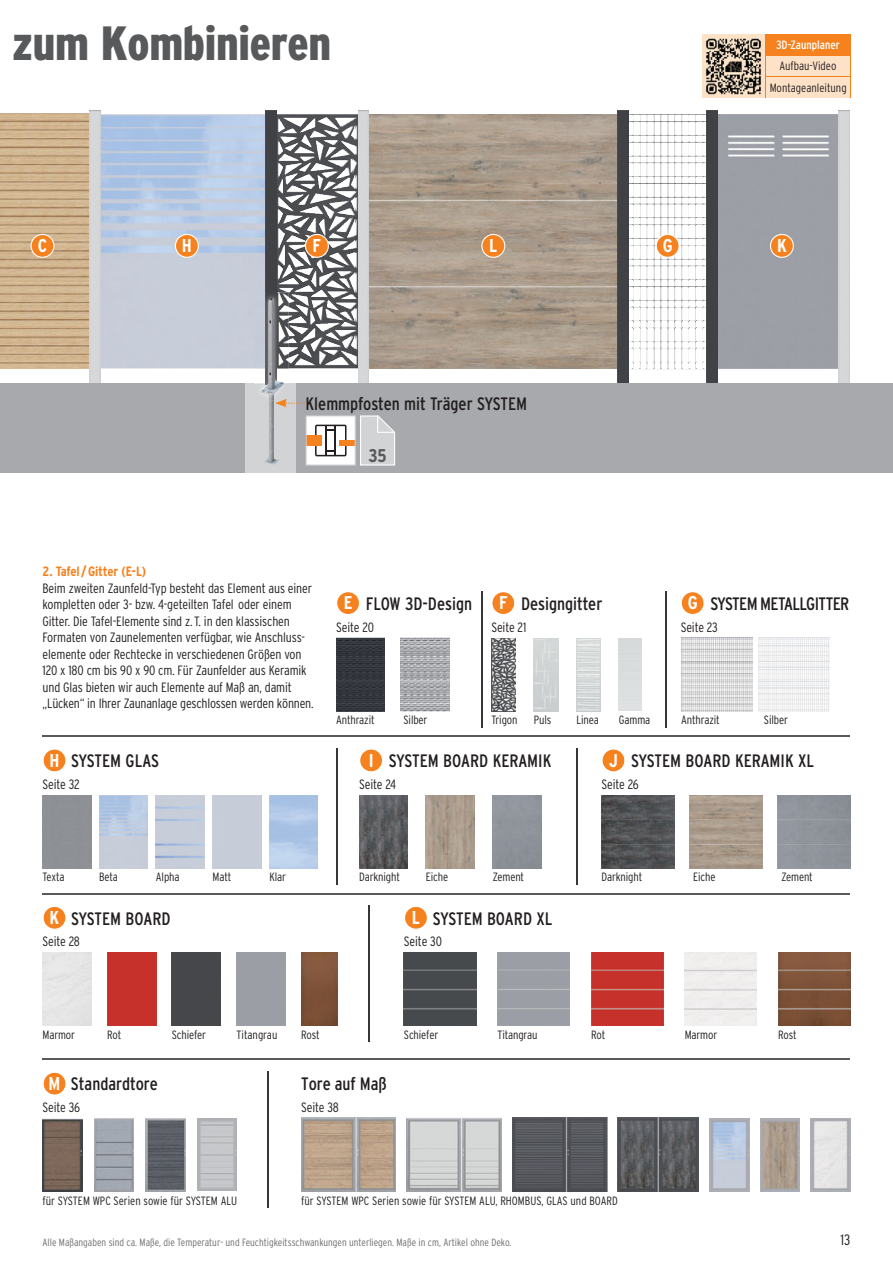
<style>
.page{position:relative;width:893px;height:1263px;background:#fff}
.page>*{position:absolute;margin:0;border:0;box-sizing:border-box;transform-origin:0 0}
.t1{font:900 condensed 48px "Interstate";letter-spacing:-.005em;color:#58595b}
.t2{font:700 condensed 18.6px "Interstate";color:#fff}
.t3{font:700 condensed 18.3px "Interstate";color:#58595b}
.t4{font:condensed 18px "Interstate";letter-spacing:-.005em;color:#231f20}
.t5{font:condensed 18px "Interstate";letter-spacing:-.03em;color:#231f20}
.t6{font:300 condensed 15px "Interstate";color:#231f20}
.t7{font:300 condensed 13.5px/16.5px "Interstate";letter-spacing:-.01em;color:#231f20}
.t8{font:700 condensed 13.5px "Interstate";letter-spacing:-.01em;color:#f5821f}
.t9{font:300 condensed 12px/21.3px "Interstate";letter-spacing:-.01em;color:#231f20;text-align:center}
.t10{font:condensed 12px "Interstate";color:#fff}
.t11{font:300 condensed 10.5px "Interstate";color:#6d6e70}
.s1{font-weight:700;font-size:18.6px;color:#fff}
</style>
<div class="page">
<div style="left:717px;top:114px;width:122px;height:255px;background:#9c9fa6"></div>
<img style="left:0;top:114px;width:90px;height:254px">
<img style="left:101px;top:114px;width:165px;height:254px">
<img style="left:277px;top:114px;width:81px;height:255px">
<img style="left:369px;top:115px;width:249px;height:254px">
<img style="left:629px;top:114px;width:77px;height:255px">
<div style="left:618px;top:110px;width:11px;height:273px;background:#404245"></div>
<img style="left:706px;top:110px;width:11px;height:273px">
<div style="left:0;top:383px;width:893px;height:90px;background:#a7a9ac"></div>
<div style="left:245px;top:383px;width:51px;height:90px;background:#d1d3d4"></div>
<div style="left:266px;top:110px;width:11px;height:182px;background:#404245"></div>
<img style="left:265px;top:400px;width:14px;height:65px">
<img style="left:256px;top:292px;width:21px;height:108px">
<img style="left:277px;top:292px;width:12px;height:77px">
<img style="left:261px;top:298px;width:24px;height:98px">
<hr style="left:43px;top:1059px;width:807px;height:1px;background:#58595b">
<svg style="left:43px;top:906px;width:23px;height:24px"></svg>
<div style="left:107px;top:952px;width:49px;height:74px;background:#c7312b"></div>
<div style="left:172px;top:952px;width:49px;height:74px;background:#45474a"></div>
<img style="left:301px;top:952px;width:37px;height:74px">
<hr style="left:369px;top:906px;width:1px;height:136px;background:#383539">
<svg style="left:336px;top:591px;width:24px;height:24px"></svg>
<img style="left:336px;top:638px;width:49px;height:73px">
<img style="left:400px;top:638px;width:49px;height:73px">
<svg style="left:492px;top:592px;width:23px;height:22px"></svg>
<img style="left:534px;top:638px;width:24px;height:73px">
<img style="left:576px;top:638px;width:25px;height:73px">
<img style="left:491px;top:638px;width:25px;height:73px">
<hr style="left:267px;top:1071px;width:1px;height:137px;background:#383539">
<svg style="left:43px;top:749px;width:23px;height:23px"></svg>
<img style="left:709px;top:1118px;width:40px;height:73px">
<img style="left:760px;top:1118px;width:40px;height:73px">
<img style="left:512px;top:1117px;width:95px;height:74px">
<img style="left:301px;top:1118px;width:95px;height:73px">
<img style="left:43px;top:1119px;width:39px;height:72px">
<img style="left:146px;top:1118px;width:39px;height:73px">
<img style="left:197px;top:1118px;width:40px;height:73px">
<img style="left:94px;top:1118px;width:40px;height:73px">
<svg style="left:43px;top:1072px;width:23px;height:23px"></svg>
<svg style="left:31px;top:234px;width:24px;height:24px"></svg>
<svg style="left:175px;top:234px;width:24px;height:24px"></svg>
<svg style="left:305px;top:234px;width:24px;height:24px"></svg>
<svg style="left:481px;top:234px;width:24px;height:24px"></svg>
<svg style="left:656px;top:234px;width:24px;height:24px"></svg>
<svg style="left:770px;top:234px;width:24px;height:24px"></svg>
<hr style="left:481px;top:591px;width:1px;height:136px;background:#383539">
<hr style="left:666px;top:591px;width:1px;height:136px;background:#383539">
<svg style="left:681px;top:592px;width:23px;height:22px"></svg>
<img style="left:759px;top:638px;width:71px;height:73px">
<img style="left:681px;top:638px;width:71px;height:73px">
<svg style="left:306px;top:415px;width:89px;height:50px"></svg>
<svg style="left:275px;top:399px;width:30px;height:8px"></svg>
<svg style="left:404px;top:906px;width:24px;height:24px"></svg>
<img style="left:591px;top:953px;width:72px;height:73px">
<img style="left:404px;top:953px;width:72px;height:73px">
<img style="left:778px;top:952px;width:72px;height:74px">
<hr style="left:43px;top:893px;width:807px;height:1px;background:#58595b">
<hr style="left:43px;top:736px;width:807px;height:1px;background:#58595b">
<hr style="left:576px;top:748px;width:1px;height:136px;background:#383539">
<hr style="left:337px;top:748px;width:1px;height:136px;background:#383539">
<svg style="left:359px;top:749px;width:23px;height:23px"></svg>
<img style="left:359px;top:795px;width:49px;height:73px">
<img style="left:426px;top:795px;width:49px;height:73px">
<svg style="left:602px;top:749px;width:23px;height:23px"></svg>
<img style="left:601px;top:795px;width:73px;height:73px">
<img style="left:690px;top:795px;width:73px;height:73px">
<img style="left:618px;top:1117px;width:81px;height:75px">
<img style="left:407px;top:1118px;width:94px;height:73px">
<img style="left:811px;top:1118px;width:39px;height:73px">
<div style="left:702px;top:34px;width:148px;height:64px;background:#fee2c8"></div>
<div style="left:765px;top:34px;width:85px;height:21px;background:#f5821f"></div>
<hr style="left:765px;top:34px;width:1px;height:42px;background:#f5821f">
<svg style="left:765px;top:77px;width:1px;height:21px"></svg>
<hr style="left:850px;top:34px;width:1px;height:42px;background:#f5821f">
<svg style="left:850px;top:77px;width:1px;height:21px"></svg>
<hr style="left:765px;top:76px;width:86px;height:1px;background:#f5821f">
<img style="left:705px;top:38px;width:57px;height:57px">
<h1 class="t1" style="left:12px;top:25px;width:320px">zum Kombinieren</h1>
<p class="t10" style="left:776px;top:41px;width:65px">3D-Zaunplaner</p>
<p class="t9" style="left:770px;top:57px;width:78px">Aufbau-Video<br>Montageanleitung</p>
<h2 class="t2" style="left:38px;top:239px;width:11px">C</h2>
<h2 class="t2" style="left:182px;top:239px;width:12px">H</h2>
<h2 class="t2" style="left:313px;top:239px;width:10px">F</h2>
<h2 class="t2" style="left:489px;top:239px;width:10px">L</h2>
<h2 class="t2" style="left:663px;top:239px;width:11px">G</h2>
<h2 class="t2" style="left:777px;top:239px;width:11px">K</h2>
<h3 class="t4" style="left:306px;top:397px;width:223px">Klemmpfosten mit Träger SYSTEM</h3>
<h3 class="t3" style="left:369px;top:449px;width:20px">35</h3>
<p class="t8" style="left:43px;top:567px;width:105px">2. Tafel / Gitter (E-L)</p>
<p class="t7" style="left:43px;top:581px;width:272px">Beim zweiten Zaunfeld-Typ besteht das Element aus einer kompletten oder 3- bzw. 4-geteilten Tafel oder einem Gitter. Die Tafel-Elemente sind z. T. in den klassischen Formaten von Zaunelementen verfügbar, wie Anschluss&shy;elemente oder Rechtecke in verschiedenen Größen von 120 x 180 cm bis 90 x 90 cm. Für Zaunfelder aus Keramik und Glas bieten wir auch Elemente auf Maß an, damit „Lücken“ in Ihrer Zaunanlage geschlossen werden können.</p>
<h3 class="t4" style="left:344px;top:597px;width:130px"><span class="s1">E</span> FLOW 3D-Design</h3>
<p class="t7" style="left:336px;top:620px;width:39px">Seite 20</p>
<h3 class="t4" style="left:499px;top:597px;width:105px"><span class="s1">F</span> Designgitter</h3>
<p class="t7" style="left:491px;top:620px;width:37px">Seite 21</p>
<p class="t9" style="left:336px;top:710px;width:40px">Anthrazit</p>
<p class="t9" style="left:403px;top:710px;width:25px">Silber</p>
<p class="t9" style="left:491px;top:710px;width:28px">Trigon</p>
<p class="t9" style="left:534px;top:710px;width:19px">Puls</p>
<p class="t9" style="left:576px;top:710px;width:24px">Linea</p>
<p class="t9" style="left:619px;top:710px;width:33px">Gamma</p>
<h3 class="t5" style="left:688px;top:597px;width:163px"><span class="s1">G</span> SYSTEM METALLGITTER</h3>
<p class="t7" style="left:681px;top:620px;width:39px">Seite 23</p>
<p class="t9" style="left:681px;top:710px;width:40px">Anthrazit</p>
<p class="t9" style="left:764px;top:710px;width:25px">Silber</p>
<h3 class="t4" style="left:50px;top:754px;width:111px"><span class="s1">H</span> SYSTEM GLAS</h3>
<p class="t7" style="left:43px;top:777px;width:39px">Seite 32</p>
<h3 class="t4" style="left:369px;top:754px;width:184px"><span class="s1">I</span> SYSTEM BOARD KERAMIK</h3>
<p class="t7" style="left:359px;top:777px;width:38px">Seite 24</p>
<h3 class="t4" style="left:609px;top:754px;width:206px"><span class="s1">J</span> SYSTEM BOARD KERAMIK XL</h3>
<p class="t7" style="left:601px;top:777px;width:39px">Seite 26</p>
<p class="t9" style="left:43px;top:867px;width:23px">Texta</p>
<p class="t9" style="left:99px;top:867px;width:20px">Beta</p>
<p class="t9" style="left:156px;top:867px;width:25px">Alpha</p>
<p class="t9" style="left:213px;top:867px;width:20px">Matt</p>
<p class="t9" style="left:269px;top:867px;width:18px">Klar</p>
<p class="t9" style="left:359px;top:867px;width:42px">Darknight</p>
<p class="t9" style="left:426px;top:867px;width:24px">Eiche</p>
<p class="t9" style="left:493px;top:867px;width:33px">Zement</p>
<p class="t9" style="left:601px;top:867px;width:42px">Darknight</p>
<p class="t9" style="left:693px;top:867px;width:24px">Eiche</p>
<p class="t9" style="left:781px;top:867px;width:33px">Zement</p>
<h3 class="t4" style="left:50px;top:911px;width:122px"><span class="s1">K</span> SYSTEM BOARD</h3>
<h3 class="t4" style="left:412px;top:911px;width:142px"><span class="s1">L</span> SYSTEM BOARD XL</h3>
<p class="t7" style="left:43px;top:934px;width:39px">Seite 28</p>
<p class="t7" style="left:404px;top:934px;width:40px">Seite 30</p>
<p class="t9" style="left:43px;top:1025px;width:34px">Marmor</p>
<p class="t9" style="left:107px;top:1025px;width:16px">Rot</p>
<p class="t9" style="left:172px;top:1025px;width:36px">Schiefer</p>
<p class="t9" style="left:237px;top:1025px;width:42px">Titangrau</p>
<p class="t9" style="left:301px;top:1025px;width:20px">Rost</p>
<p class="t9" style="left:404px;top:1025px;width:36px">Schiefer</p>
<p class="t9" style="left:498px;top:1025px;width:41px">Titangrau</p>
<p class="t9" style="left:591px;top:1025px;width:16px">Rot</p>
<p class="t9" style="left:685px;top:1025px;width:34px">Marmor</p>
<p class="t9" style="left:778px;top:1025px;width:20px">Rost</p>
<h2 class="t2" style="left:49px;top:1076px;width:13px">M</h2>
<h3 class="t4" style="left:301px;top:1077px;width:87px">Tore auf Maß</h3>
<h3 class="t4" style="left:71px;top:1077px;width:89px">Standardtore</h3>
<p class="t7" style="left:43px;top:1100px;width:39px">Seite 36</p>
<p class="t9" style="left:43px;top:1191px;width:196px">für SYSTEM WPC Serien sowie für SYSTEM ALU</p>
<p class="t7" style="left:301px;top:1100px;width:39px">Seite 38</p>
<p class="t9" style="left:301px;top:1191px;width:318px">für SYSTEM WPC Serien sowie für SYSTEM ALU, RHOMBUS, GLAS und BOARD</p>
<p class="t11" style="left:43px;top:1238px;width:470px">Alle Maßangaben sind ca. Maße, die Temperatur- und Feuchtigkeitsschwankungen unterliegen. Maße in cm, Artikel ohne Deko.</p>
<p class="t6" style="left:840px;top:1234px;width:12px">13</p>
</div>
